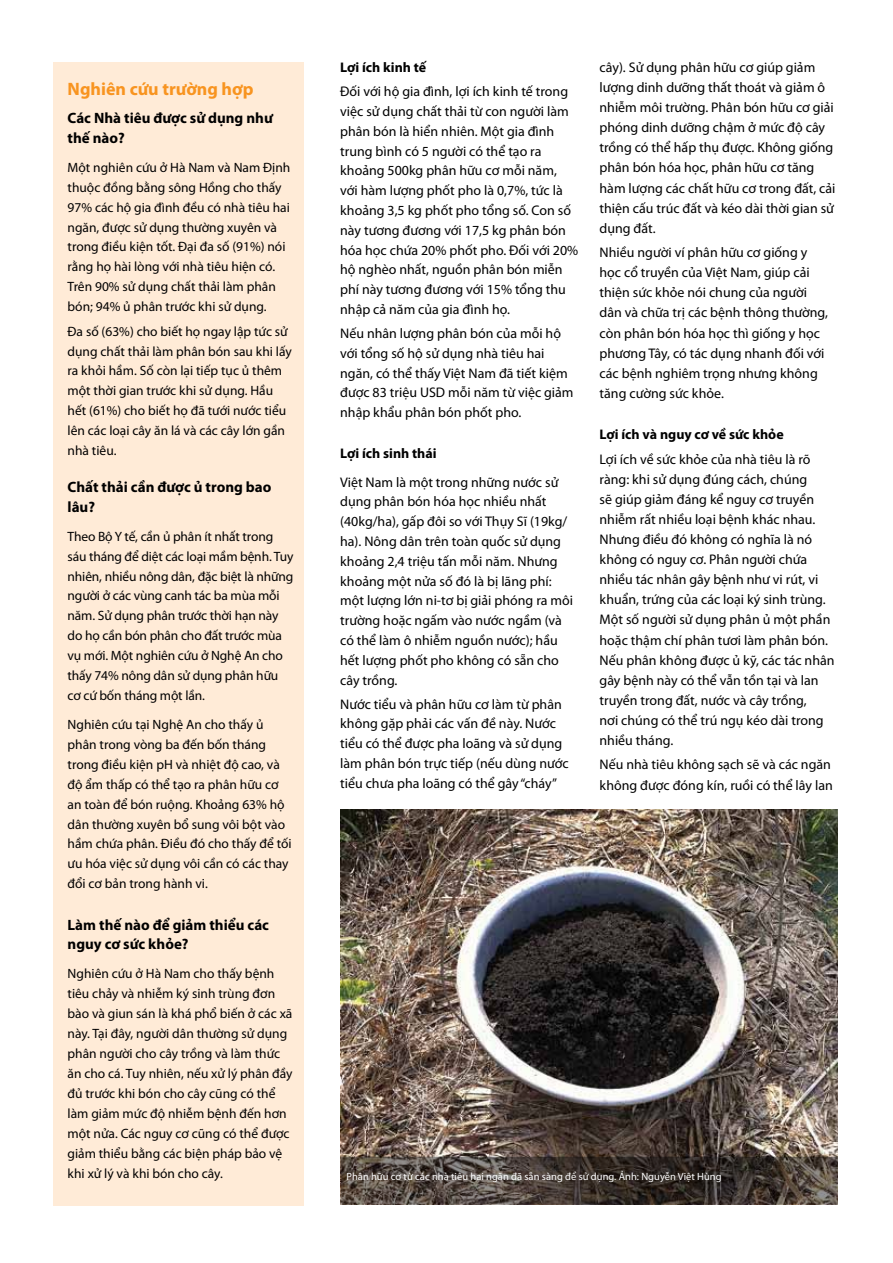
<style>
.page{position:relative;width:893px;height:1263px;background:#fff}
.page>*{position:absolute;margin:0;border:0;box-sizing:border-box;transform-origin:0 0}
.t1{font:700 18px "Myriad Pro";color:#f89420}
.t2{font:700 15px/20px "Myriad Pro";color:#000}
.t3{font:13.95px/20.1px "Myriad Pro";color:#000}
.t4{font:700 13.95px "Myriad Pro";color:#000}
.t5{font:13.5px/20px "Myriad Pro";color:#000}
.t6{font:10.5px "Myriad Pro";letter-spacing:.005em;color:#fff}
</style>
<div class="page">
<div style="left:53px;top:62px;width:251px;height:1143px;background:#ffebd7"></div>
<img style="left:340px;top:809px;width:498px;height:348px">
<svg style="left:340px;top:1157px;width:498px;height:48px;background:#483f38"></svg>
<p class="t1" style="left:68px;top:77px;width:187px">Nghiên cứu trường hợp</p>
<p class="t2" style="left:68px;top:108px;width:207px">Các Nhà tiêu được sử dụng như thế nào?</p>
<p class="t5" style="left:68px;top:157px;width:224px">Một nghiên cứu ở Hà Nam và Nam Định thuộc đồng bằng sông Hồng cho thấy 97% các hộ gia đình đều có nhà tiêu hai ngăn, được sử dụng thường xuyên và trong điều kiện tốt. Đại đa số (91%) nói rằng họ hài lòng với nhà tiêu hiện có.<br>Trên 90% sử dụng chất thải làm phân bón; 94% ủ phân trước khi sử dụng.</p>
<p class="t5" style="left:68px;top:321px;width:226px">Đa số (63%) cho biết họ ngay lập tức sử dụng chất thải làm phân bón sau khi lấy ra khỏi hầm. Số còn lại tiếp tục ủ thêm một thời gian trước khi sử dụng. Hầu hết (61%) cho biết họ đã tưới nước tiểu lên các loại cây ăn lá và các cây lớn gần nhà tiêu.</p>
<p class="t2" style="left:68px;top:477px;width:205px">Chất thải cần được ủ trong bao lâu?</p>
<p class="t5" style="left:68px;top:526px;width:227px">Theo Bộ Y tế, cần ủ phân ít nhất trong sáu tháng để diệt các loại mầm bệnh. Tuy nhiên, nhiều nông dân, đặc biệt là những người ở các vùng canh tác ba mùa mỗi năm. Sử dụng phân trước thời hạn này do họ cần bón phân cho đất trước mùa vụ mới. Một nghiên cứu ở Nghệ An cho thấy 74% nông dân sử dụng phân hữu cơ cứ bốn tháng một lần.</p>
<p class="t5" style="left:68px;top:714px;width:226px">Nghiên cứu tại Nghệ An cho thấy ủ phân trong vòng ba đến bốn tháng trong điều kiện pH và nhiệt độ cao, và độ ẩm thấp có thể tạo ra phân hữu cơ an toàn để bón ruộng. Khoảng 63% hộ dân thường xuyên bổ sung vôi bột vào hầm chứa phân. Điều đó cho thấy để tối ưu hóa việc sử dụng vôi cần có các thay đổi cơ bản trong hành vi.</p>
<p class="t2" style="left:68px;top:914px;width:203px">Làm thế nào để giảm thiểu các nguy cơ sức khỏe?</p>
<p class="t5" style="left:68px;top:963px;width:227px">Nghiên cứu ở Hà Nam cho thấy bệnh tiêu chảy và nhiễm ký sinh trùng đơn bào và giun sán là khá phổ biến ở các xã này. Tại đây, người dân thường sử dụng phân người cho cây trồng và làm thức ăn cho cá. Tuy nhiên, nếu xử lý phân đầy đủ trước khi bón cho cây cũng có thể làm giảm mức độ nhiễm bệnh đến hơn một nửa. Các nguy cơ cũng có thể được giảm thiểu bằng các biện pháp bảo vệ khi xử lý và khi bón cho cây.</p>
<p class="t4" style="left:340px;top:58px;width:88px">Lợi ích kinh tế</p>
<p class="t3" style="left:340px;top:81px;width:240px">Đối với hộ gia đình, lợi ích kinh tế trong việc sử dụng chất thải từ con người làm phân bón là hiển nhiên. Một gia đình trung bình có 5 người có thể tạo ra khoảng 500kg phân hữu cơ mỗi năm,<br>với hàm lượng phốt pho là 0,7%, tức là khoảng 3,5 kg phốt pho tổng số. Con số này tương đương với 17,5 kg phân bón hóa học chứa 20% phốt pho. Đối với 20% hộ nghèo nhất, nguồn phân bón miễn phí này tương đương với 15% tổng thu nhập cả năm của gia đình họ.</p>
<p class="t3" style="left:340px;top:323px;width:235px">Nếu nhân lượng phân bón của mỗi hộ với tổng số hộ sử dụng nhà tiêu hai ngăn, có thể thấy Việt Nam đã tiết kiệm được 83 triệu USD mỗi năm từ việc giảm nhập khẩu phân bón phốt pho.</p>
<p class="t4" style="left:340px;top:444px;width:98px">Lợi ích sinh thái</p>
<p class="t3" style="left:340px;top:472px;width:234px">Việt Nam là một trong những nước sử dụng phân bón hóa học nhiều nhất (40kg/ha), gấp đôi so với Thụy Sĩ (19kg/ ha). Nông dân trên toàn quốc sử dụng khoảng 2,4 triệu tấn mỗi năm. Nhưng khoảng một nửa số đó là bị lãng phí: một lượng lớn ni-tơ bị giải phóng ra môi trường hoặc ngấm vào nước ngầm (và có thể làm ô nhiễm nguồn nước); hầu hết lượng phốt pho không có sẵn cho cây trồng.</p>
<p class="t3" style="left:340px;top:694px;width:230px">Nước tiểu và phân hữu cơ làm từ phân không gặp phải các vấn đề này. Nước tiểu có thể được pha loãng và sử dụng làm phân bón trực tiếp (nếu dùng nước tiểu chưa pha loãng có thể gây “cháy”</p>
<p class="t3" style="left:600px;top:57px;width:237px">cây). Sử dụng phân hữu cơ giúp giảm lượng dinh dưỡng thất thoát và giảm ô nhiễm môi trường. Phân bón hữu cơ giải phóng dinh dưỡng chậm ở mức độ cây trồng có thể hấp thụ được. Không giống phân bón hóa học, phân hữu cơ tăng hàm lượng các chất hữu cơ trong đất, cải thiện cấu trúc đất và kéo dài thời gian sử dụng đất.</p>
<p class="t3" style="left:600px;top:242px;width:230px">Nhiều người ví phân hữu cơ giống y học cổ truyền của Việt Nam, giúp cải thiện sức khỏe nói chung của người dân và chữa trị các bệnh thông thường, còn phân bón hóa học thì giống y học phương Tây, có tác dụng nhanh đối với các bệnh nghiêm trọng nhưng không tăng cường sức khỏe.</p>
<p class="t4" style="left:600px;top:425px;width:186px">Lợi ích và nguy cơ về sức khỏe</p>
<p class="t3" style="left:600px;top:449px;width:236px">Lợi ích về sức khỏe của nhà tiêu là rõ ràng: khi sử dụng đúng cách, chúng<br>sẽ giúp giảm đáng kể nguy cơ truyền nhiễm rất nhiều loại bệnh khác nhau.<br>Nhưng điều đó không có nghĩa là nó không có nguy cơ. Phân người chứa nhiều tác nhân gây bệnh như vi rút, vi khuẩn, trứng của các loại ký sinh trùng.<br>Một số người sử dụng phân ủ một phần hoặc thậm chí phân tươi làm phân bón.<br>Nếu phân không được ủ kỹ, các tác nhân gây bệnh này có thể vẫn tồn tại và lan truyền trong đất, nước và cây trồng,<br>nơi chúng có thể trú ngụ kéo dài trong nhiều tháng.</p>
<p class="t3" style="left:600px;top:754px;width:235px">Nếu nhà tiêu không sạch sẽ và các ngăn không được đóng kín, ruồi có thể lây lan</p>
<p class="t6" style="left:346px;top:1170px;width:377px">Phân hữu cơ từ các nhà tiêu hai ngăn đã sẵn sàng để sử dụng. Ảnh: Nguyễn Việt Hùng</p>
</div>
